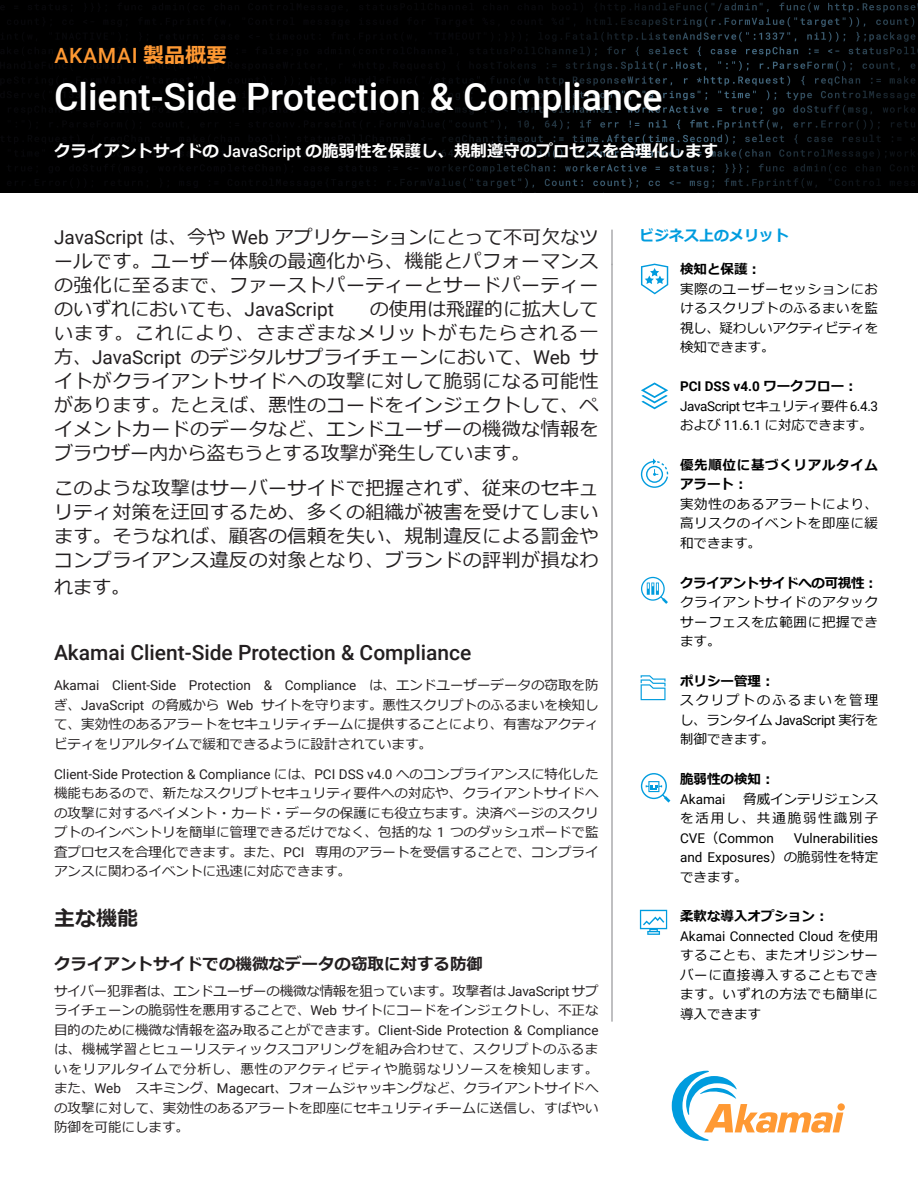
<style>
.page{position:relative;width:918px;height:1188px;background:#fff}
.page>*{position:absolute;margin:0;border:0;box-sizing:border-box;transform-origin:0 0}
.t1{font:500 37.5px "Roboto";color:#fff}
.t2{font:500 21px "Roboto";color:#231f20}
.Preheader{font:500 21px "Roboto";letter-spacing:.035em;color:#f93}
.t3{font:700 21px "Meiryo";color:#231f20}
.Intro_Paragraph{font:19.05px/24px "Meiryo";letter-spacing:.02em;color:#231f20;text-align:justify}
.sub_title{font:700 16.5px "Meiryo";color:#fff}
.t4{font:700 16.5px "Meiryo";color:#231f20}
.Benefits_header{font:700 15px "Meiryo";color:#009cde}
.Body{font:13.5px/19.5px "Meiryo";color:#231f20;text-align:justify}
.Benefits_body_copy{font:13.5px/19.5px "Meiryo";letter-spacing:.05em;color:#000;text-align:justify}
.Benefits_body_copy-2{font:13.5px/19.5px "Roboto";color:#000;text-align:justify}
.Benefits_body_copy-3{font:13.5px/19.5px "Roboto";letter-spacing:-.025em;color:#000}
.Benefits_body_copy-4{font:700 13.5px "Meiryo";color:#000}
.Benefits_body_copy-5{font:700 13.5px/19.5px "Meiryo";letter-spacing:.05em;color:#000}
.Benefits_body_copy-6{font:700 13.5px "Roboto";color:#000}
.Benefits_body_copy-7{font:700 13.5px "Meiryo";letter-spacing:-.025em;color:#000}
.s1{font-family:"Meiryo";font-weight:700}
.s2{font-family:"Roboto";font-weight:500}
.s3{font-family:"Roboto"}
.s4{font-family:"Meiryo"}
</style>
<div class="page">
<img style="left:0;top:0;width:918px;height:192px">
<svg style="left:672px;top:1071px;width:171px;height:70px"></svg>
<hr style="left:611px;top:230px;width:2px;height:35px;background:#aaabad">
<hr style="left:611px;top:264px;width:2px;height:758px;background:#aaabad">
<svg style="left:641px;top:382px;width:27px;height:27px"></svg>
<svg style="left:641px;top:458px;width:27px;height:30px"></svg>
<svg style="left:641px;top:577px;width:27px;height:27px"></svg>
<svg style="left:641px;top:675px;width:25px;height:25px"></svg>
<svg style="left:641px;top:773px;width:29px;height:30px"></svg>
<svg style="left:640px;top:910px;width:27px;height:25px"></svg>
<svg style="left:641px;top:264px;width:27px;height:30px"></svg>
<p class="Preheader" style="left:54px;top:41px;width:174px">AKAMAI <span class="s1">製品概要</span></p>
<p class="t1" style="left:54px;top:71px;width:610px">Client-Side Protection &amp; Compliance</p>
<p class="sub_title" style="left:54px;top:139px;width:666px">クライアントサイドの <span class="s2">JavaScript</span> の脆弱性を保護し、規制遵守のプロセスを合理化します</p>
<p class="Intro_Paragraph" style="left:54px;top:226px;width:546px"><span class="s3">JavaScript</span> は、今や <span class="s3">Web</span> アプリケーションにとって不可欠なツールです。ユーザー体験の最適化から、機能とパフォーマンスの強化に至るまで、ファーストパーティーとサードパーティーのいずれにおいても、<span class="s3">JavaScript</span></p>
<p class="Intro_Paragraph" style="left:54px;top:298px;width:546px;text-indent:316px">の使用は飛躍的に拡大しています。これにより、さまざまなメリットがもたらされる一方、<span class="s3">JavaScript</span> のデジタルサプライチェーンにおいて、<span class="s3">Web</span> サイトがクライアントサイドへの攻撃に対して脆弱になる可能性があります。たとえば、悪性のコードをインジェクトして、ペイメントカードのデータなど、エンドユーザーの機微な情報をブラウザー内から盗もうとする攻撃が発生しています。</p>
<p class="Intro_Paragraph" style="left:54px;top:477px;width:546px">このような攻撃はサーバーサイドで把握されず、従来のセキュリティ対策を迂回するため、多くの組織が被害を受けてしまいます。そうなれば、顧客の信頼を失い、規制違反による罰金やコンプライアンス違反の対象となり、ブランドの評判が損なわ</p>
<p class="Intro_Paragraph" style="left:54px;top:576px;width:78px">れます。</p>
<h1 class="t2" style="left:54px;top:638px;width:419px">Akamai Client-Side Protection &amp; Compliance</h1>
<p class="Body" style="left:54px;top:676px;width:546px"><span class="s3">Akamai Client-Side Protection &amp; Compliance</span> は、エンドユーザーデータの窃取を防ぎ、<span class="s3">JavaScript</span> の脅威から <span class="s3">Web</span> サイトを守ります。悪性スクリプトのふるまいを検知して、実効性のあるアラートをセキュリティチームに提供することにより、有害なアクティビティをリアルタイムで緩和できるように設計されています。</p>
<p class="Body" style="left:54px;top:765px;width:546px"><span class="s3">Client-Side Protection &amp; Compliance</span> には、<span class="s3">PCI DSS v4.0</span> へのコンプライアンスに特化した機能もあるので、新たなスクリプトセキュリティ要件への対応や、クライアントサイドへの攻撃に対するペイメント・カード・データの保護にも役立ちます。決済ページのスクリプトのインベントリを簡単に管理できるだけでなく、包括的な <span class="s3">1</span> つのダッシュボードで監査プロセスを合理化できます。また、<span class="s3">PCI</span> 専用のアラートを受信することで、コンプライアンスに関わるイベントに迅速に対応できます。</p>
<h1 class="t3" style="left:54px;top:904px;width:85px">主な機能</h1>
<h2 class="t4" style="left:54px;top:952px;width:430px">クライアントサイドでの機微なデータの窃取に対する防御</h2>
<p class="Body" style="left:54px;top:982px;width:546px">サイバー犯罪者は、エンドユーザーの機微な情報を狙っています。攻撃者は <span class="s3">JavaScript</span> サプライチェーンの脆弱性を悪用することで、<span class="s3">Web</span> サイトにコードをインジェクトし、不正な目的のために機微な情報を盗み取ることができます。<span class="s3">Client-Side Protection &amp; Compliance</span>は、機械学習とヒューリスティックスコアリングを組み合わせて、スクリプトのふるまいをリアルタイムで分析し、悪性のアクティビティや脆弱なリソースを検知します。また、<span class="s3">Web</span> スキミング、<span class="s3">Magecart</span>、フォームジャッキングなど、クライアントサイドへの攻撃に対して、実効性のあるアラートを即座にセキュリティチームに送信し、すばやい防御を可能にします。</p>
<p class="Benefits_header" style="left:639px;top:225px;width:151px">ビジネス上のメリット</p>
<p class="Benefits_body_copy-4" style="left:680px;top:260px;width:82px">検知と保護：</p>
<p class="Benefits_body_copy" style="left:680px;top:280px;width:200px">実際のユーザーセッションにおけるスクリプトのふるまいを監視し、疑わしいアクティビティを検知できます。</p>
<p class="Benefits_body_copy-6" style="left:680px;top:377px;width:179px">PCI DSS v4.0 <span class="s4">ワークフロー：</span></p>
<p class="Benefits_body_copy-3" style="left:680px;top:396px;width:200px">JavaScript <span class="s4">セキュリティ要件</span> 6.4.3<span class="s4">および</span> 11.6.1 <span class="s4">に対応できます。</span></p>
<p class="Benefits_body_copy-5" style="left:680px;top:456px;width:200px">優先順位に基づくリアルタイムアラート：</p>
<p class="Benefits_body_copy" style="left:680px;top:495px;width:200px">実効性のあるアラートにより、高リスクのイベントを即座に緩和できます。</p>
<p class="Benefits_body_copy-7" style="left:680px;top:573px;width:199px">クライアントサイドへの可視性：</p>
<p class="Benefits_body_copy" style="left:680px;top:593px;width:200px">クライアントサイドのアタックサーフェスを広範囲に把握できます。</p>
<p class="Benefits_body_copy-4" style="left:680px;top:672px;width:96px">ポリシー管理：</p>
<p class="Benefits_body_copy" style="left:680px;top:691px;width:200px">スクリプトのふるまいを管理し、ランタイム <span class="s3">JavaScript</span> 実行を制御できます。</p>
<p class="Benefits_body_copy-4" style="left:680px;top:770px;width:96px">脆弱性の検知：</p>
<p class="Benefits_body_copy-2" style="left:680px;top:789px;width:47px">Akamai</p>
<p class="Benefits_body_copy" style="left:680px;top:790px;width:200px;text-indent:63px">脅威インテリジェンスを活用し、共通脆弱性識別子<span class="s3">CVE</span>（<span class="s3">Common</span></p>
<p class="Benefits_body_copy-2" style="left:680px;top:828px;width:200px;text-indent:114px">Vulnerabilities and Exposures<span class="s4">）の脆弱性を特定できます。</span></p>
<p class="Benefits_body_copy-4" style="left:680px;top:907px;width:150px">柔軟な導入オプション：</p>
<p class="Benefits_body_copy" style="left:680px;top:927px;width:200px"><span class="s3">Akamai Connected Cloud</span> を使用することも、またオリジンサーバーに直接導入することもできます。いずれの方法でも簡単に導入できます</p>
</div>
